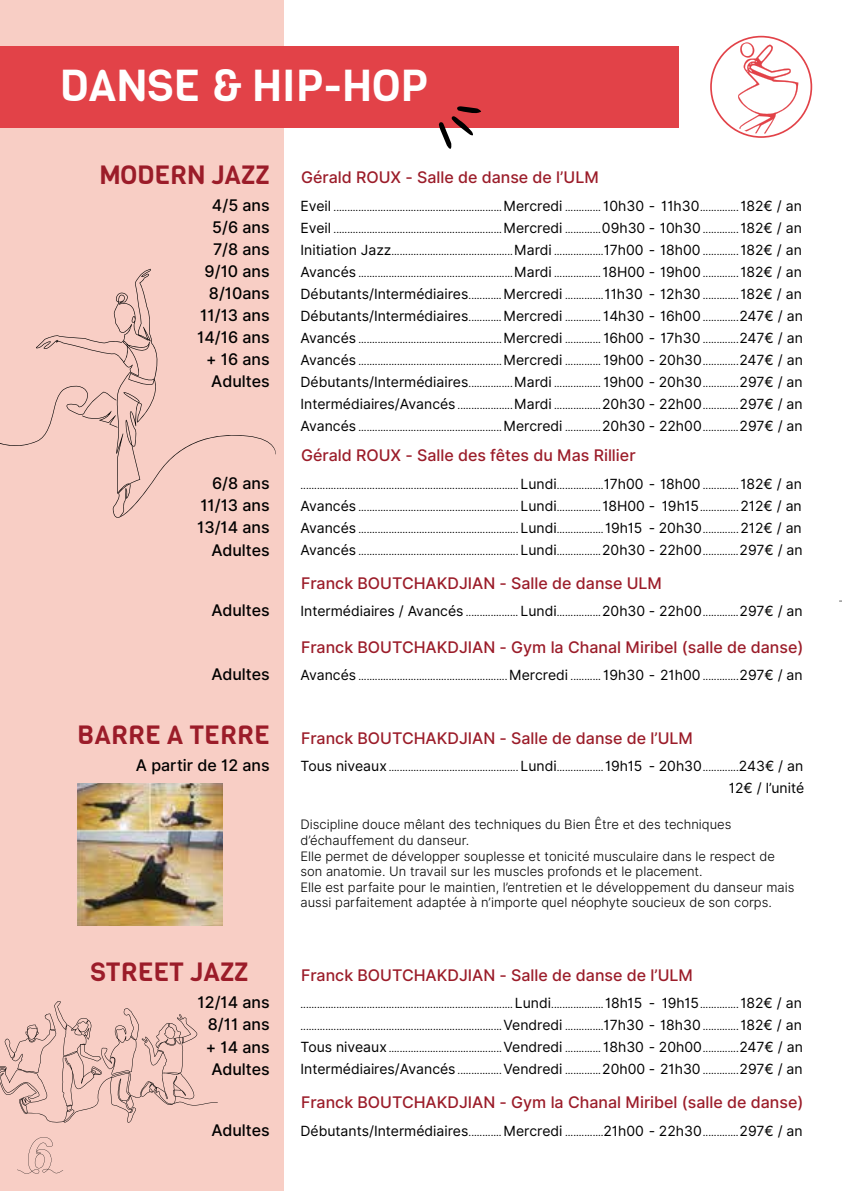
<style>
.page{position:relative;width:842px;height:1191px;background:#fff}
.page>*{position:absolute;margin:0;border:0;box-sizing:border-box;transform-origin:0 0}
.t1{font:44px "Viga";color:#fff}
.t2{font:26px "Viga";color:#9b1c29}
.t3{font:500 16px/27.6px "Inter";color:#9b1c29}
.t4{font:500 16px/22px "Inter";color:#000;text-align:right}
.t5{font:14px/22px "Inter";color:#000}
.t6{font:13px/15.6px "Inter Light BETA";color:#000}
.t7{font:10px "Inter";color:#000}
.s1{font-family:"Viga";font-weight:400;font-size:26px}
.s2{color:#000}
.s3{font-size:14px}
.s4{font-size:10px}
</style>
<div class="page">
<div style="left:0;top:0;width:283px;height:1191px;background:#f8cec5"></div>
<div style="left:0;top:46px;width:678px;height:82px;background:#e24248"></div>
<img style="left:77px;top:783px;width:146px;height:142px">
<svg style="left:439px;top:106px;width:42px;height:43px"></svg>
<svg style="left:710px;top:36px;width:102px;height:102px"></svg>
<svg style="left:36px;top:269px;width:240px;height:249px"></svg>
<svg style="left:0;top:385px;width:118px;height:67px"></svg>
<svg style="left:123px;top:362px;width:10px;height:10px"></svg>
<svg style="left:0;top:1001px;width:218px;height:122px"></svg>
<svg style="left:17px;top:1137px;width:46px;height:37px"></svg>
<h1 class="t1" style="left:60px;top:57px;width:370px">DANSE &amp; HIP-HOP</h1>
<h3 class="t3" style="left:212px;top:164px;width:389px;text-indent:-113px"><span class="s1">MODERN JAZZ</span> Gérald ROUX - Salle de danse de l’ULM<br><span class="s2">4/5 ans</span></h3>
<h3 class="t4" style="left:197px;top:216px;width:74px">5/6 ans<br>7/8 ans<br>9/10 ans<br>8/10ans<br>11/13 ans<br>14/16 ans + 16 ans<br>Adultes</h3>
<p class="t7" style="left:300px;top:200px;width:503px"><span class="s3">Eveil</span> .............................................................<span class="s3">Mercredi</span> ............. <span class="s3">10h30 - 11h30</span>.............. <span class="s3">182€ / an</span></p>
<p class="t7" style="left:300px;top:222px;width:503px"><span class="s3">Eveil</span> .............................................................<span class="s3">Mercredi</span> .............<span class="s3">09h30 - 10h30</span> ............. <span class="s3">182€ / an</span></p>
<p class="t7" style="left:300px;top:244px;width:503px"><span class="s3">Initiation Jazz</span>............................................<span class="s3">Mardi</span> ..................<span class="s3">17h00 - 18h00</span> ............. <span class="s3">182€ / an</span></p>
<p class="t7" style="left:300px;top:266px;width:503px"><span class="s3">Avancés</span> ........................................................<span class="s3">Mardi</span> .................<span class="s3">18H00 - 19h00</span> ............. <span class="s3">182€ / an</span></p>
<h3 class="t5" style="left:300px;top:283px;width:504px">Débutants/Intermédiaires<span class="s4">............</span> Mercredi <span class="s4">..............</span>11h30 - 12h30 <span class="s4">.............</span> 182€ / an<br>Débutants/Intermédiaires<span class="s4">............</span> Mercredi <span class="s4">.............</span> 14h30 - 16h00 <span class="s4">.............</span>247€ / an</h3>
<p class="t7" style="left:300px;top:332px;width:504px"><span class="s3">Avancés</span> ....................................................<span class="s3">Mercredi</span> ............. <span class="s3">16h00 - 17h30</span> .............<span class="s3">247€ / an</span></p>
<p class="t7" style="left:300px;top:354px;width:504px"><span class="s3">Avancés</span> ....................................................<span class="s3">Mercredi</span> ............. <span class="s3">19h00 - 20h30</span>.............<span class="s3">247€ / an</span></p>
<h3 class="t5" style="left:300px;top:371px;width:504px">Débutants/Intermédiaires<span class="s4">................</span>Mardi <span class="s4">.................</span> 19h00 - 20h30<span class="s4">.............</span>297€ / an</h3>
<p class="t7" style="left:300px;top:398px;width:504px"><span class="s3">Intermédiaires/Avancés</span> ....................<span class="s3">Mardi</span> .................<span class="s3">20h30 - 22h00</span>.............<span class="s3">297€ / an</span></p>
<p class="t7" style="left:300px;top:420px;width:504px"><span class="s3">Avancés</span> ....................................................<span class="s3">Mercredi</span> .............<span class="s3">20h30 - 22h00</span>.............<span class="s3">297€ / an</span></p>
<h3 class="t3" style="left:301px;top:442px;width:336px">Gérald ROUX - Salle des fêtes du Mas Rillier</h3>
<h3 class="t4" style="left:197px;top:472px;width:74px">6/8 ans<br>11/13 ans<br>13/14 ans<br>Adultes</h3>
<p class="t7" style="left:300px;top:478px;width:503px">............................................................................... <span class="s3">Lundi</span>.................<span class="s3">17h00 - 18h00</span> ............. <span class="s3">182€ / an</span></p>
<p class="t7" style="left:300px;top:500px;width:503px"><span class="s3">Avancés</span> .......................................................... <span class="s3">Lundi</span>................<span class="s3">18H00 - 19h15</span>.............. <span class="s3">212€ / an</span></p>
<p class="t7" style="left:300px;top:522px;width:503px"><span class="s3">Avancés</span> .......................................................... <span class="s3">Lundi</span>.................<span class="s3">19h15 - 20h30</span>............. <span class="s3">212€ / an</span></p>
<p class="t7" style="left:300px;top:544px;width:504px"><span class="s3">Avancés</span> .......................................................... <span class="s3">Lundi</span>................<span class="s3">20h30 - 22h00</span>.............<span class="s3">297€ / an</span></p>
<h3 class="t3" style="left:301px;top:569px;width:363px">Franck BOUTCHAKDJIAN - Salle de danse ULM</h3>
<h3 class="t4" style="left:211px;top:599px;width:60px">Adultes</h3>
<p class="t7" style="left:300px;top:605px;width:504px"><span class="s3">Intermédiaires / Avancés</span> ................... <span class="s3">Lundi</span>................<span class="s3">20h30 - 22h00</span>.............<span class="s3">297€ / an</span></p>
<h3 class="t3" style="left:301px;top:633px;width:504px">Franck BOUTCHAKDJIAN - Gym la Chanal Miribel (salle de danse)</h3>
<h3 class="t4" style="left:211px;top:663px;width:60px">Adultes</h3>
<p class="t7" style="left:300px;top:669px;width:504px"><span class="s3">Avancés</span> ...................................................... <span class="s3">Mercredi</span> ........... <span class="s3">19h30 - 21h00</span> .............<span class="s3">297€ / an</span></p>
<h3 class="t3" style="left:136px;top:724px;width:559px;text-indent:-59px"><span class="s1">BARRE A TERRE</span> Franck BOUTCHAKDJIAN - Salle de danse de l’ULM<br><span class="s2">A partir de 12 ans</span></h3>
<p class="t7" style="left:300px;top:760px;width:504px"><span class="s3">Tous niveaux</span> ............................................... <span class="s3">Lundi</span>.................<span class="s3">19h15 - 20h30</span>.............<span class="s3">243€ / an</span></p>
<h3 class="t5" style="left:729px;top:777px;width:77px">12€ / l’unité</h3>
<p class="t6" style="left:300px;top:817px;width:495px">Discipline douce mêlant des techniques du Bien Être et des techniques d’échauffement du danseur.<br>Elle permet de développer souplesse et tonicité musculaire dans le respect de son anatomie. Un travail sur les muscles profonds et le placement.<br>Elle est parfaite pour le maintien, l’entretien et le développement du danseur mais aussi parfaitement adaptée à n’importe quel néophyte soucieux de son corps.</p>
<h2 class="t2" style="left:91px;top:954px;width:159px">STREET JAZZ</h2>
<h3 class="t3" style="left:301px;top:961px;width:394px">Franck BOUTCHAKDJIAN - Salle de danse de l’ULM</h3>
<h3 class="t4" style="left:198px;top:991px;width:74px">12/14 ans<br>8/11 ans + 14 ans<br>Adultes</h3>
<p class="t7" style="left:300px;top:997px;width:503px">............................................................................. <span class="s3">Lundi</span>...................<span class="s3">18h15 - 19h15</span>.............. <span class="s3">182€ / an</span></p>
<p class="t7" style="left:300px;top:1019px;width:503px">.........................................................................<span class="s3">Vendredi</span> ..............<span class="s3">17h30 - 18h30</span> ............. <span class="s3">182€ / an</span></p>
<p class="t7" style="left:300px;top:1041px;width:504px"><span class="s3">Tous niveaux</span> ......................................... <span class="s3">Vendredi</span> ............. <span class="s3">18h30 - 20h00</span>.............<span class="s3">247€ / an</span></p>
<h3 class="t5" style="left:300px;top:1058px;width:504px">Intermédiaires/Avancés <span class="s4">................</span> Vendredi <span class="s4">.............</span>20h00 - 21h30 <span class="s4">.............</span>297€ / an</h3>
<h3 class="t4" style="left:211px;top:1119px;width:60px">Adultes</h3>
<h3 class="t3" style="left:301px;top:1089px;width:504px">Franck BOUTCHAKDJIAN - Gym la Chanal Miribel (salle de danse)</h3>
<h3 class="t5" style="left:300px;top:1120px;width:504px">Débutants/Intermédiaires<span class="s4">............</span> Mercredi <span class="s4">..............</span>21h00 - 22h30<span class="s4">.............</span>297€ / an</h3>
</div>
